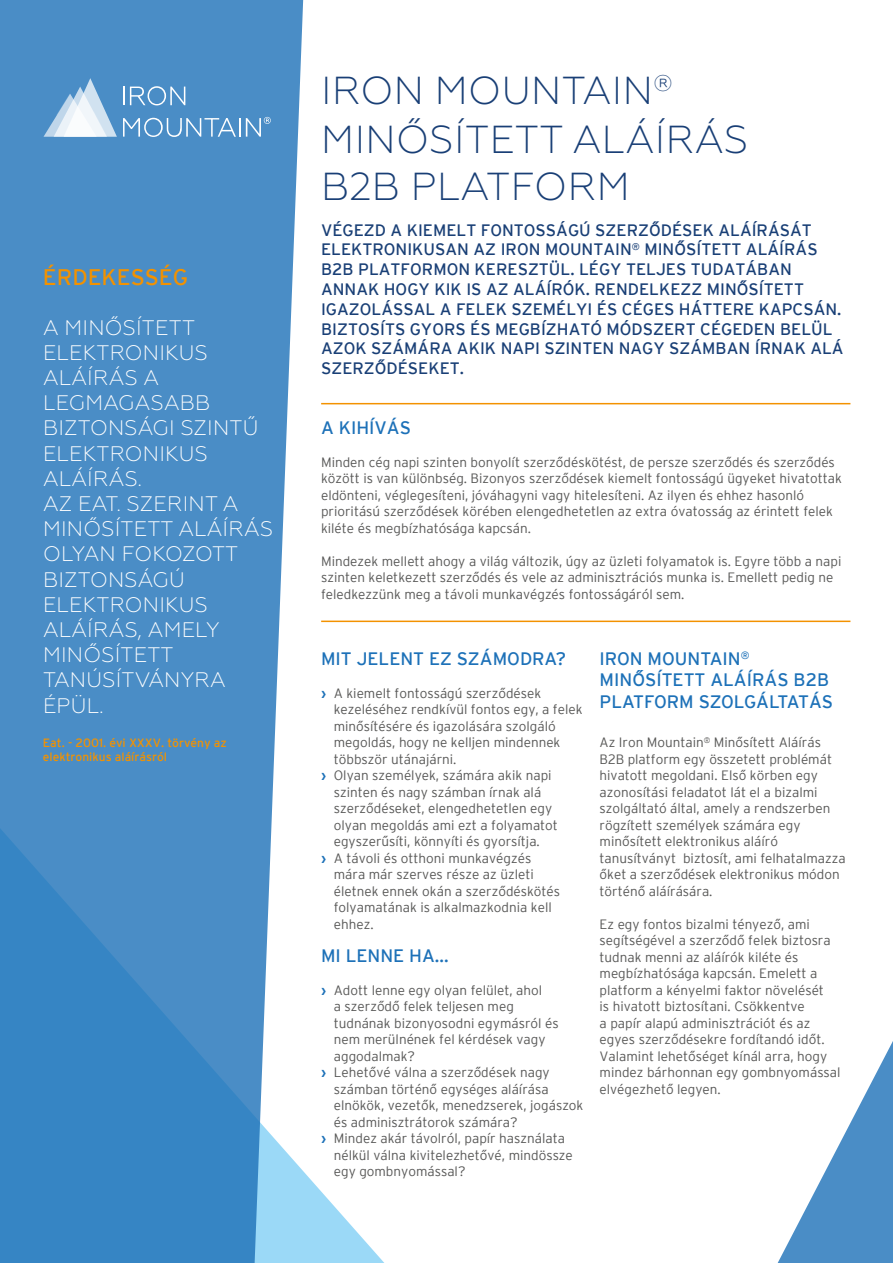
<style>
.page{position:relative;width:893px;height:1263px;background:#fff}
.page>*{position:absolute;margin:0;border:0;box-sizing:border-box;transform-origin:0 0}
.t1{font:300 39px/48.2px "Geometria";letter-spacing:.01em;color:#193f76}
.t2{font:22.5px "Interstate";color:#f39200}
.t3{font:300 21px/25.2px "Geometria";letter-spacing:.01em;color:#fff}
.t4{font:18px/21.6px "Interstate";color:#1d71b8}
.t5{font:16.5px/19.8px "Interstate";color:#193f76}
.t6{font:300 13.5px/16.5px "Interstate 2";color:#575756}
.t7{font:12px/14.4px "Interstate";color:#f39200}
.s1{font-family:"Interstate";font-weight:700;color:#1d71b8}
</style>
<div class="page">
<svg style="left:304px;top:1172px;width:80px;height:91px"></svg>
<svg style="left:0;top:0;width:304px;height:1263px;background:#5394ca"></svg>
<svg style="left:777px;top:1041px;width:116px;height:222px"></svg>
<svg style="left:44px;top:78px;width:73px;height:59px"></svg>
<svg style="left:123px;top:86px;width:62px;height:19px"></svg>
<svg style="left:123px;top:117px;width:148px;height:20px;background:#6ea3d1"></svg>
<hr style="left:321px;top:621px;width:529px;height:1px;background:#f39200">
<hr style="left:321px;top:403px;width:529px;height:1px;background:#f39200">
<h2 class="t2" style="left:43px;top:264px;width:147px">ÉRDEKESSÉG</h2>
<h3 class="t3" style="left:43px;top:315px;width:232px">A MINŐSÍTETT<br>ELEKTRONIKUS<br>ALÁÍRÁS A<br>LEGMAGASABB<br>BIZTONSÁGI SZINTŰ<br>ELEKTRONIKUS<br>ALÁÍRÁS.<br>AZ EAT. SZERINT A<br>MINŐSÍTETT ALÁÍRÁS<br>OLYAN FOKOZOTT<br>BIZTONSÁGÚ<br>ELEKTRONIKUS<br>ALÁÍRÁS, AMELY<br>MINŐSÍTETT<br>TANÚSÍTVÁNYRA<br>ÉPÜL.</h3>
<p class="t7" style="left:43px;top:735px;width:185px">Eat. - 2001. évi XXXV. törvény az elektronikus aláírásról</p>
<h1 class="t1" style="left:321px;top:66px;width:429px">IRON MOUNTAIN<sup>®<br></sup>MINŐSÍTETT ALÁÍRÁS<br>B2B PLATFORM</h1>
<p class="t5" style="left:321px;top:220px;width:524px">VÉGEZD A KIEMELT FONTOSSÁGÚ SZERZŐDÉSEK ALÁÍRÁSÁT ELEKTRONIKUSAN AZ IRON MOUNTAIN<sup>®</sup> MINŐSÍTETT ALÁÍRÁS B2B PLATFORMON KERESZTÜL. LÉGY TELJES TUDATÁBAN ANNAK HOGY KIK IS AZ ALÁÍRÓK. RENDELKEZZ MINŐSÍTETT IGAZOLÁSSAL A FELEK SZEMÉLYI ÉS CÉGES HÁTTERE KAPCSÁN.<br>BIZTOSÍTS GYORS ÉS MEGBÍZHATÓ MÓDSZERT CÉGEDEN BELÜL AZOK SZÁMÁRA AKIK NAPI SZINTEN NAGY SZÁMBAN ÍRNAK ALÁ SZERZŐDÉSEKET.</p>
<h3 class="t4" style="left:321px;top:416px;width:92px">A KIHÍVÁS</h3>
<p class="t6" style="left:321px;top:453px;width:522px">Minden cég napi szinten bonyolít szerződéskötést, de persze szerződés és szerződés között is van különbség. Bizonyos szerződések kiemelt fontosságú ügyeket hivatottak eldönteni, véglegesíteni, jóváhagyni vagy hitelesíteni. Az ilyen és ehhez hasonló prioritású szerződések körében elengedhetetlen az extra óvatosság az érintett felek kiléte és megbízhatósága kapcsán.</p>
<p class="t6" style="left:321px;top:552px;width:522px">Mindezek mellett ahogy a világ változik, úgy az üzleti folyamatok is. Egyre több a napi szinten keletkezett szerződés és vele az adminisztrációs munka is. Emellett pedig ne feledkezzünk meg a távoli munkavégzés fontosságáról sem.</p>
<h3 class="t4" style="left:321px;top:647px;width:247px">MIT JELENT EZ SZÁMODRA?</h3>
<h3 class="t4" style="left:600px;top:647px;width:235px">IRON MOUNTAIN<sup>®<br></sup>MINŐSÍTETT ALÁÍRÁS B2B<br>PLATFORM SZOLGÁLTATÁS</h3>
<p class="t6" style="left:321px;top:684px;width:222px"><span class="s1">›</span> A kiemelt fontosságú szerződések</p>
<p class="t6" style="left:334px;top:701px;width:250px">kezeléséhez rendkívül fontos egy, a felek</p>
<p class="t6" style="left:334px;top:717px;width:223px">minősítésére és igazolására szolgáló</p>
<p class="t6" style="left:334px;top:734px;width:228px">megoldás, hogy ne kelljen mindennek</p>
<p class="t6" style="left:334px;top:750px;width:124px">többször utánajárni.</p>
<p class="t6" style="left:321px;top:767px;width:232px"><span class="s1">›</span> Olyan személyek, számára akik napi</p>
<p class="t6" style="left:334px;top:783px;width:209px">szinten és nagy számban írnak alá</p>
<p class="t6" style="left:334px;top:800px;width:220px">szerződéseket, elengedhetetlen egy</p>
<p class="t6" style="left:334px;top:816px;width:226px">olyan megoldás ami ezt a folyamatot</p>
<p class="t6" style="left:334px;top:833px;width:208px">egyszerűsíti, könnyíti és gyorsítja.</p>
<p class="t6" style="left:321px;top:849px;width:212px"><span class="s1">›</span> A távoli és otthoni munkavégzés</p>
<p class="t6" style="left:334px;top:866px;width:201px">mára már szerves része az üzleti</p>
<p class="t6" style="left:334px;top:882px;width:228px">életnek ennek okán a szerződéskötés</p>
<p class="t6" style="left:334px;top:899px;width:219px">folyamatának is alkalmazkodnia kell</p>
<p class="t6" style="left:334px;top:915px;width:41px">ehhez.</p>
<p class="t6" style="left:600px;top:734px;width:248px">Az Iron Mountain<sup>®</sup> Minősített Aláírás B2B platform egy összetett problémát hivatott megoldani. Első körben egy azonosítási feladatot lát el a bizalmi szolgáltató által, amely a rendszerben rögzített személyek számára egy minősített elektronikus aláíró tanusítványt biztosít, ami felhatalmazza őket a szerződések elektronikus módon történő aláírására.</p>
<p class="t6" style="left:600px;top:915px;width:243px">Ez egy fontos bizalmi tényező, ami segítségével a szerződő felek biztosra tudnak menni az aláírók kiléte és megbízhatósága kapcsán. Emelett a platform a kényelmi faktor növelését<br>is hivatott biztosítani. Csökkentve<br>a papír alapú adminisztrációt és az egyes szerződésekre fordítandó időt.<br>Valamint lehetőséget kínál arra, hogy mindez bárhonnan egy gombnyomással elvégezhető legyen.</p>
<h3 class="t4" style="left:321px;top:944px;width:129px">MI LENNE HA...</h3>
<p class="t6" style="left:321px;top:981px;width:223px"><span class="s1">›</span> Adott lenne egy olyan felület, ahol</p>
<p class="t6" style="left:334px;top:998px;width:182px">a szerződő felek teljesen meg</p>
<p class="t6" style="left:334px;top:1014px;width:226px">tudnának bizonyosodni egymásról és</p>
<p class="t6" style="left:334px;top:1031px;width:213px">nem merülnének fel kérdések vagy</p>
<p class="t6" style="left:334px;top:1047px;width:83px">aggodalmak?</p>
<p class="t6" style="left:321px;top:1064px;width:230px"><span class="s1">›</span> Lehetővé válna a szerződések nagy</p>
<p class="t6" style="left:334px;top:1080px;width:216px">számban történő egységes aláírása</p>
<p class="t6" style="left:334px;top:1097px;width:251px">elnökök, vezetők, menedzserek, jogászok</p>
<p class="t6" style="left:334px;top:1113px;width:185px">és adminisztrátorok számára?</p>
<p class="t6" style="left:321px;top:1130px;width:245px"><span class="s1">›</span> Mindez akár távolról, papír használata</p>
<p class="t6" style="left:334px;top:1146px;width:241px">nélkül válna kivitelezhetővé, mindössze</p>
<p class="t6" style="left:334px;top:1163px;width:133px">egy gombnyomással?</p>
</div>
